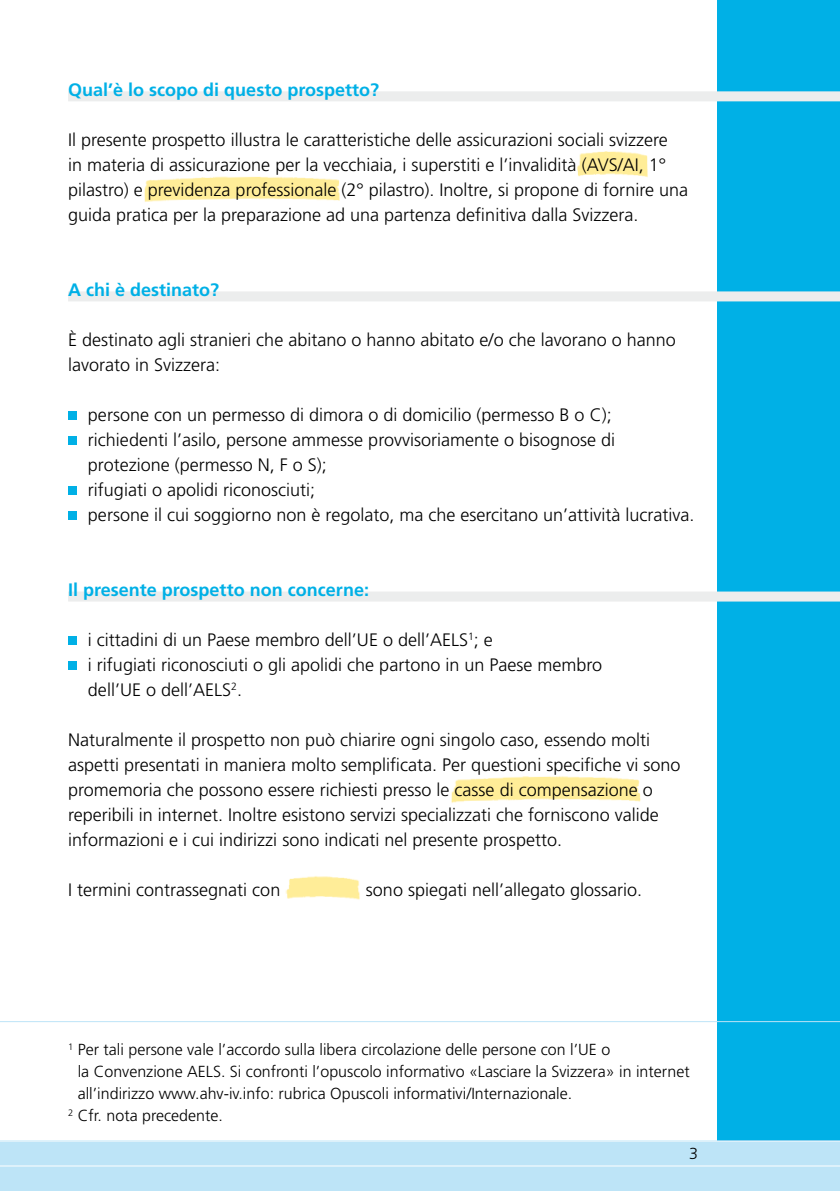
<style>
.page{position:relative;width:840px;height:1191px;background:#fff}
.page>*{position:absolute;margin:0;border:0;box-sizing:border-box;transform-origin:0 0}
.t1{font:300 18px/25px "Frutiger";color:#000}
.t2{font:700 18px "Frutiger";color:#00b0e6}
.t3{font:300 16px "Frutiger";color:#000}
</style>
<div class="page">
<div style="left:717px;top:0;width:122px;height:1141px;background:#00b0e6"></div>
<div style="left:0;top:1141px;width:839px;height:50px;background:#bde4f7"></div>
<hr style="left:0;top:1140px;width:839px;height:1px;background:#fff">
<img style="left:451px;top:776px;width:190px;height:27px">
<img style="left:144px;top:176px;width:195px;height:26px">
<img style="left:577px;top:151px;width:70px;height:26px">
<hr style="left:0;top:1165px;width:839px;height:1px;background:#fff">
<div style="left:68px;top:411px;width:9px;height:8px;background:#00b0e6"></div>
<div style="left:68px;top:436px;width:9px;height:8px;background:#00b0e6"></div>
<div style="left:68px;top:486px;width:9px;height:8px;background:#00b0e6"></div>
<div style="left:68px;top:511px;width:9px;height:8px;background:#00b0e6"></div>
<div style="left:68px;top:636px;width:9px;height:8px;background:#00b0e6"></div>
<div style="left:68px;top:661px;width:9px;height:8px;background:#00b0e6"></div>
<img style="left:285px;top:876px;width:75px;height:24px">
<div style="left:68px;top:91px;width:771px;height:10px;background:#eceded"></div>
<div style="left:68px;top:291px;width:771px;height:10px;background:#eceded"></div>
<div style="left:68px;top:591px;width:771px;height:10px;background:#eceded"></div>
<hr style="left:0;top:1021px;width:839px;height:1px;background:#bde4f7">
<p class="t2" style="left:68px;top:79px;width:312px">Qual’è lo scopo di questo prospetto?</p>
<p class="t1" style="left:68px;top:127px;width:621px">Il presente prospetto illustra le caratteristiche delle assicurazioni sociali svizzere<br>in materia di assicurazione per la vecchiaia, i superstiti e l’invalidità (AVS/AI, 1° pilastro) e previdenza professionale (2° pilastro). Inoltre, si propone di fornire una guida pratica per la preparazione ad una partenza definitiva dalla Svizzera.</p>
<p class="t2" style="left:68px;top:279px;width:153px">A chi è destinato?</p>
<p class="t1" style="left:68px;top:327px;width:609px">È destinato agli stranieri che abitano o hanno abitato e/o che lavorano o hanno lavorato in Svizzera:</p>
<p class="t1" style="left:88px;top:402px;width:607px">persone con un permesso di dimora o di domicilio (permesso B o C); richiedenti l’asilo, persone ammesse provvisoriamente o bisognose di protezione (permesso N, F o S);<br>rifugiati o apolidi riconosciuti;<br>persone il cui soggiorno non è regolato, ma che esercitano un’attività lucrativa.</p>
<p class="t2" style="left:68px;top:579px;width:302px">Il presente prospetto non concerne:</p>
<p class="t1" style="left:88px;top:627px;width:515px">i cittadini di un Paese membro dell’UE o dell’AELS<sup>1</sup>; e<br>i rifugiati riconosciuti o gli apolidi che partono in un Paese membro dell’UE o dell’AELS<sup>2</sup>.</p>
<p class="t1" style="left:68px;top:727px;width:613px">Naturalmente il prospetto non può chiarire ogni singolo caso, essendo molti aspetti presentati in maniera molto semplificata. Per questioni specifiche vi sono promemoria che possono essere richiesti presso le casse di compensazione o reperibili in internet. Inoltre esistono servizi specializzati che forniscono valide informazioni e i cui indirizzi sono indicati nel presente prospetto.</p>
<p class="t1" style="left:68px;top:877px;width:214px">I termini contrassegnati con</p>
<p class="t1" style="left:366px;top:877px;width:278px">sono spiegati nell’allegato glossario.</p>
<p class="t3" style="left:68px;top:1040px;width:543px"><sup>1</sup> Per tali persone vale l’accordo sulla libera circolazione delle persone con l’UE o</p>
<p class="t3" style="left:78px;top:1062px;width:613px">la Convenzione AELS. Si confronti l’opuscolo informativo «Lasciare la Svizzera» in internet</p>
<p class="t3" style="left:78px;top:1084px;width:495px">all’indirizzo www.ahv-iv.info: rubrica Opuscoli informativi/Internazionale.</p>
<p class="t3" style="left:68px;top:1106px;width:156px"><sup>2</sup> Cfr. nota precedente.</p>
<p class="t3" style="left:688px;top:1144px;width:10px">3</p>
</div>
